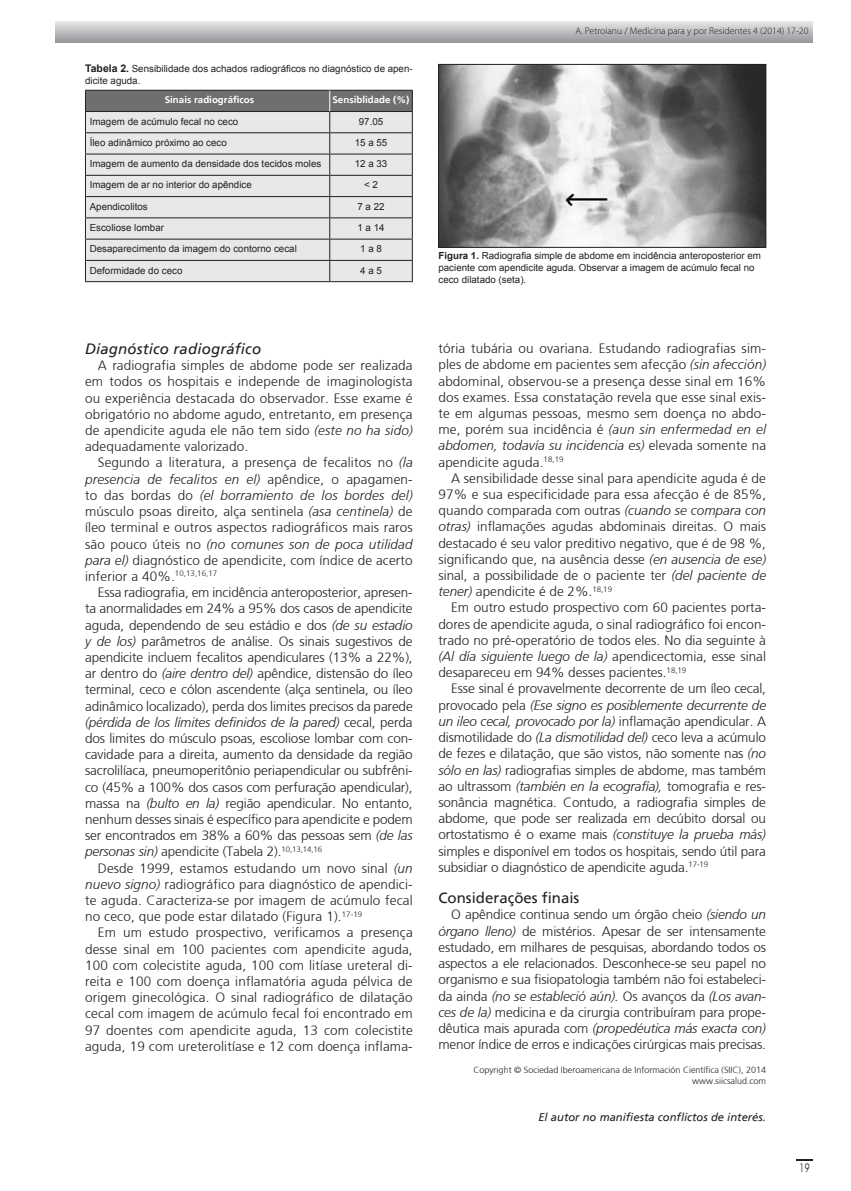
<style>
.page{position:relative;width:851px;height:1191px;background:#fff}
.page>*{position:absolute;margin:0;border:0;box-sizing:border-box;transform-origin:0 0}
.t1{font:italic 15px "Frutiger";letter-spacing:.01em;color:#231f20}
.t2{font:15px "Frutiger";color:#231f20}
.t3{font:300 13.5px/16.2px "Frutiger";letter-spacing:.005em;color:#231f20;text-align:justify}
.t4{font:300 12px "Futura BT";color:#231f20;scale:.8 1}
.t5{font:italic 11.25px "Frutiger";color:#231f20}
.t6{font:9.75px/12px "Arial";color:#231f20}
.t7{font:300 9.75px "Myriad Pro";color:#231f20}
.t8{font:700 9.75px "Frutiger";color:#fff}
.t9{font:300 9px/11.7px "Frutiger";color:#231f20;text-align:right}
.s1{font-weight:700;font-size:10.5px}
.s2{font-style:italic}
.s3{font-weight:700}
</style>
<div class="page">
<div style="left:55px;top:21px;width:757px;height:22px;background:linear-gradient(to bottom,#e6e7e8,#979a9d)"></div>
<svg style="left:796px;top:1159px;width:16px;height:1px"></svg>
<hr style="left:85px;top:281px;width:245px;height:1px;background:#231f20">
<hr style="left:330px;top:281px;width:82px;height:1px;background:#231f20">
<svg style="left:85px;top:90px;width:328px;height:191px;background:#cfd0d0"></svg>
<img style="left:440px;top:66px;width:324px;height:179px">
<div style="left:438px;top:64px;width:328px;height:183px;border:1px solid #231f20"></div>
<p class="t6" style="left:85px;top:63px;width:329px"><span class="s1">Tabela 2.</span> Sensibilidade dos achados radiográficos no diagnóstico de apen&shy;dicite aguda.</p>
<p class="t8" style="left:165px;top:94px;width:91px">Sinais radiográficos</p>
<p class="t8" style="left:332px;top:94px;width:78px">Sensiblidade (%)</p>
<p class="t6" style="left:90px;top:115px;width:150px">Imagem de acúmulo fecal no ceco</p>
<p class="t6" style="left:359px;top:115px;width:26px">97.05</p>
<p class="t6" style="left:90px;top:137px;width:139px">Íleo adinâmico próximo ao ceco</p>
<p class="t6" style="left:355px;top:137px;width:34px">15 a 55</p>
<p class="t6" style="left:90px;top:158px;width:233px">Imagem de aumento da densidade dos tecidos moles</p>
<p class="t6" style="left:355px;top:158px;width:34px">12 a 33</p>
<p class="t6" style="left:90px;top:179px;width:164px">Imagem de ar no interior do apêndice</p>
<p class="t6" style="left:364px;top:179px;width:15px">&lt; 2</p>
<p class="t6" style="left:90px;top:200px;width:59px">Apendicolitos</p>
<p class="t6" style="left:357px;top:200px;width:29px">7 a 22</p>
<p class="t6" style="left:90px;top:222px;width:76px">Escoliose lombar</p>
<p class="t6" style="left:357px;top:222px;width:29px">1 a 14</p>
<p class="t6" style="left:90px;top:243px;width:209px">Desaparecimento da imagem do contorno cecal</p>
<p class="t6" style="left:360px;top:243px;width:23px">1 a 8</p>
<p class="t6" style="left:90px;top:264px;width:94px">Deformidade do ceco</p>
<p class="t6" style="left:360px;top:264px;width:23px">4 a 5</p>
<p class="t1" style="left:85px;top:340px;width:177px">Diagnóstico radiográfico</p>
<p class="t3" style="left:85px;top:357px;width:329px;text-indent:13px">A radiografia simples de abdome pode ser realizada em todos os hospitais e independe de imaginologista ou experiência destacada do observador. Esse exame é obrigatório no abdome agudo, entretanto, em presença de apendicite aguda ele não tem sido <span class="s2">(este no ha sido) </span>adequadamente valorizado.</p>
<p class="t3" style="left:85px;top:455px;width:329px;text-indent:13px">Segundo a literatura, a presença de fecalitos no <span class="s2">(la presencia de fecalitos en el)</span> apêndice, o apagamen&shy;to das bordas do <span class="s2">(el borramiento de los bordes del) </span>músculo psoas direito, alça sentinela <span class="s2">(asa centinela)</span> de íleo terminal e outros aspectos radiográficos mais raros são pouco úteis no <span class="s2">(no comunes son de poca utilidad para el)</span> diagnóstico de apendicite, com índice de acerto inferior a 40%.<sup>10,13,16,17</sup></p>
<p class="t3" style="left:85px;top:584px;width:329px;text-indent:13px">Essa radiografia, em incidência anteroposterior, apresen&shy;ta anormalidades em 24% a 95% dos casos de apendicite aguda, dependendo de seu estádio e dos <span class="s2">(de su estadio y de los)</span> parâmetros de análise. Os sinais sugestivos de apendicite incluem fecalitos apendiculares (13% a 22%), ar dentro do <span class="s2">(aire dentro del)</span> apêndice, distensão do íleo terminal, ceco e cólon ascendente (alça sentinela, ou íleo adinâmico localizado), perda dos limites precisos da parede <span class="s2">(pérdida de los límites definidos de la pared)</span> cecal, perda dos limites do músculo psoas, escoliose lombar com con&shy;cavidade para a direita, aumento da densidade da região sacrolilíaca, pneumoperitônio periapendicular ou subfrêni&shy;co (45% a 100% dos casos com perfuração apendicular), massa na <span class="s2">(bulto en la)</span> região apendicular. No entanto, nenhum desses sinais é específico para apendicite e podem ser encontrados em 38% a 60% das pessoas sem <span class="s2">(de las personas sin)</span> apendicite (Tabela 2).<sup>10,13,14,16</sup></p>
<p class="t3" style="left:85px;top:860px;width:329px;text-indent:13px">Desde 1999, estamos estudando um novo sinal <span class="s2">(un nuevo signo)</span> radiográfico para diagnóstico de apendici&shy;te aguda. Caracteriza-se por imagem de acúmulo fecal no ceco, que pode estar dilatado (Figura 1).<sup>17-19</sup></p>
<p class="t3" style="left:85px;top:924px;width:329px;text-indent:13px">Em um estudo prospectivo, verificamos a presença desse sinal em 100 pacientes com apendicite aguda, 100 com colecistite aguda, 100 com litíase ureteral di&shy;reita e 100 com doença inflamatória aguda pélvica de origem ginecológica. O sinal radiográfico de dilatação cecal com imagem de acúmulo fecal foi encontrado em 97 doentes com apendicite aguda, 13 com colecistite aguda, 19 com ureterolitíase e 12 com doença inflama-</p>
<p class="t7" style="left:575px;top:25px;width:234px">A. Petroianu / Medicina para y por Residentes 4 (2014) 17-20</p>
<p class="t6" style="left:438px;top:249px;width:324px"><span class="s3">Figura 1.</span> Radiografia simple de abdome em incidência anteroposterior em paciente com apendicite aguda. Observar a imagem de acúmulo fecal no ceco dilatado (seta).</p>
<p class="t3" style="left:438px;top:340px;width:329px">tória tubária ou ovariana. Estudando radiografias sim&shy;ples de abdome em pacientes sem afecção <span class="s2">(sin afección) </span>abdominal, observou-se a presença desse sinal em 16% dos exames. Essa constatação revela que esse sinal exis&shy;te em algumas pessoas, mesmo sem doença no abdo&shy;me, porém sua incidência é <span class="s2">(aun sin enfermedad en el abdomen, todavía su incidencia es)</span> elevada somente na apendicite aguda.<sup>18,19</sup></p>
<p class="t3" style="left:438px;top:470px;width:329px;text-indent:13px">A sensibilidade desse sinal para apendicite aguda é de 97% e sua especificidade para essa afecção é de 85%, quando comparada com outras <span class="s2">(cuando se compara con otras)</span> inflamações agudas abdominais direitas. O mais destacado é seu valor preditivo negativo, que é de 98 %, significando que, na ausência desse <span class="s2">(en ausencia de ese) </span>sinal, a possibilidade de o paciente ter <span class="s2">(del paciente de tener)</span> apendicite é de 2%.<sup>18,19</sup></p>
<p class="t3" style="left:438px;top:599px;width:329px;text-indent:13px">Em outro estudo prospectivo com 60 pacientes porta&shy;dores de apendicite aguda, o sinal radiográfico foi encon&shy;trado no pré-operatório de todos eles. No dia seguinte à <span class="s2">(Al día siguiente luego de la)</span> apendicectomia, esse sinal desapareceu em 94% desses pacientes.<sup>18,19</sup></p>
<p class="t3" style="left:438px;top:680px;width:329px;text-indent:13px">Esse sinal é provavelmente decorrente de um íleo cecal, provocado pela <span class="s2">(Ese signo es posiblemente decurrente de un ileo cecal, provocado por la)</span> inflamação apendicular. A dismotilidade do <span class="s2">(La dismotilidad del)</span> ceco leva a acúmulo de fezes e dilatação, que são vistos, não somente nas <span class="s2">(no sólo en las)</span> radiografias simples de abdome, mas também ao ultrassom <span class="s2">(también en la ecografía),</span> tomografia e res&shy;sonância magnética. Contudo, a radiografia simples de abdome, que pode ser realizada em decúbito dorsal ou ortostatismo é o exame mais <span class="s2">(constituye la prueba más) </span>simples e disponível em todos os hospitais, sendo útil para subsidiar o diagnóstico de apendicite aguda.<sup>17-19</sup></p>
<p class="t2" style="left:438px;top:889px;width:142px">Considerações finais</p>
<p class="t3" style="left:438px;top:906px;width:329px;text-indent:13px">O apêndice continua sendo um órgão cheio <span class="s2">(siendo un órgano lleno)</span> de mistérios. Apesar de ser intensamente estudado, em milhares de pesquisas, abordando todos os aspectos a ele relacionados. Desconhece-se seu papel no organismo e sua fisiopatologia também não foi estabeleci&shy;da ainda <span class="s2">(no se estableció aún).</span> Os avanços da <span class="s2">(Los avan&shy;ces de la)</span> medicina e da cirurgia contribuíram para prope&shy;dêutica mais apurada com <span class="s2">(propedéutica más exacta con) </span>menor índice de erros e indicações cirúrgicas mais precisas.</p>
<p class="t9" style="left:473px;top:1063px;width:294px">Copyright © Sociedad Iberoamericana de Información Científica (SIIC), 2014 www.siicsalud.com</p>
<p class="t5" style="left:538px;top:1110px;width:229px">El autor no manifiesta conflictos de interés.</p>
<p class="t4" style="left:799px;top:1160px;width:15px">19</p>
</div>
